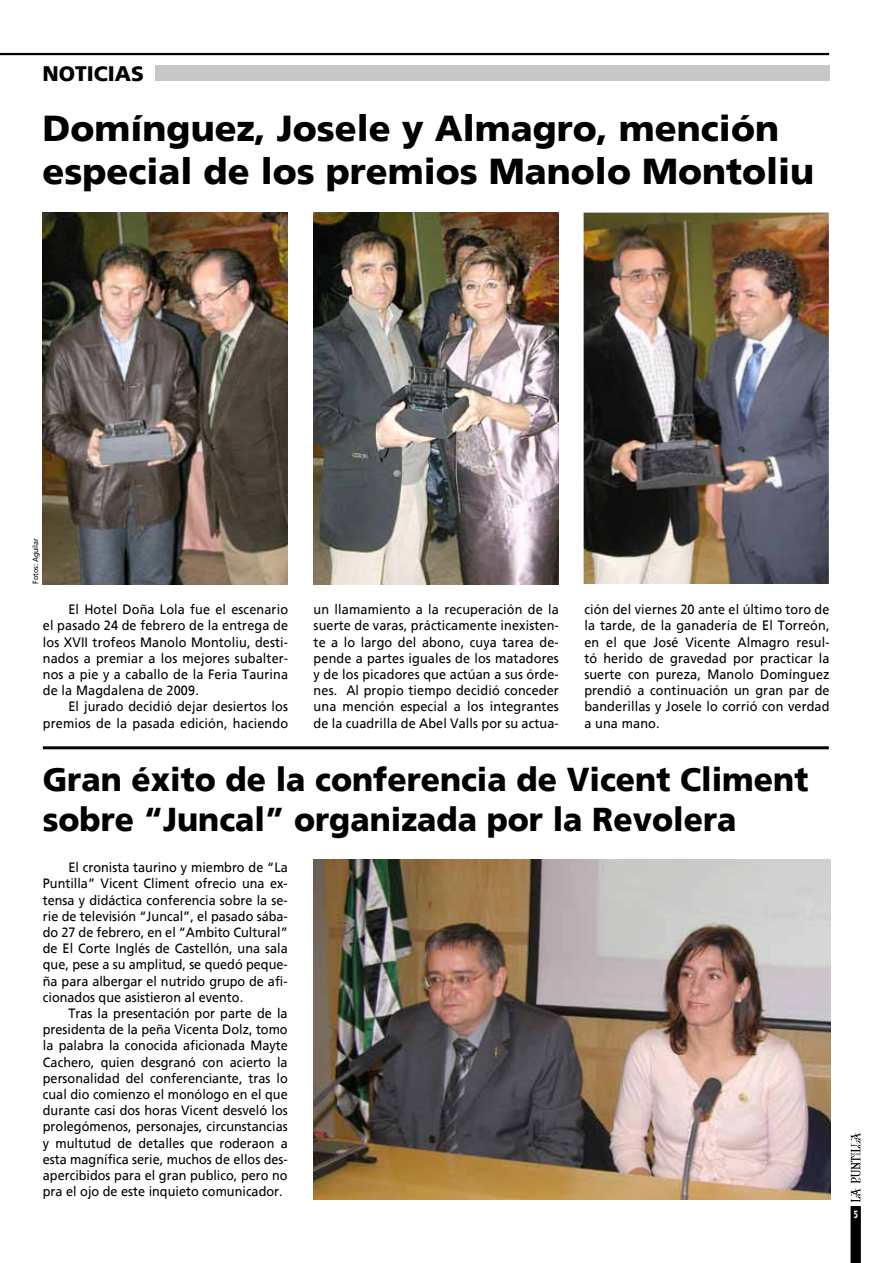
<style>
.page{position:relative;width:893px;height:1263px;background:#fff}
.page>*{position:absolute;margin:0;border:0;box-sizing:border-box;transform-origin:0 0}
.t1{font:900 36px/43.2px "Frutiger";color:#000}
.t2{font:900 33px/39.6px "Frutiger";color:#000;scale:.96 1}
.t3{font:900 21px "Frutiger";color:#000}
.t4{font:13.5px/16.2px "Frutiger";letter-spacing:.01em;color:#000;text-align:justify;scale:.94 1}
.t5{font:900 10.5px "Frutiger";color:#fff;scale:.65 1}
.t6{font:7.5px "Frutiger";color:#000;scale:.94 1}
</style>
<div class="page">
<hr style="left:0;top:53px;width:829px;height:1px;background:#000">
<svg style="left:850px;top:1132px;width:11px;height:131px"></svg>
<div style="left:155px;top:66px;width:674px;height:15px;background:#c6c7c8"></div>
<hr style="left:0;top:54px;width:829px;height:1px;background:#000">
<img style="left:43px;top:213px;width:245px;height:371px">
<img style="left:313px;top:213px;width:245px;height:371px">
<img style="left:584px;top:213px;width:245px;height:371px">
<img style="left:313px;top:859px;width:518px;height:340px">
<hr style="left:43px;top:746px;width:786px;height:3px;background:#000">
<h3 class="t3" style="left:43px;top:61px;width:103px">NOTICIAS</h3>
<h1 class="t1" style="left:43px;top:106px;width:773px">Domínguez, Josele y Almagro, mención especial de los premios Manolo Montoliu</h1>
<p class="t6" style="left:31px;top:584px;width:50px;rotate:-90deg">Fotos: Aguilar</p>
<p class="t4" style="left:43px;top:601px;width:262px;text-indent:26px">El Hotel Doña Lola fue el escenario el pasado 24 de febrero de la entrega de los XVII trofeos Manolo Montoliu, desti&shy;nados a premiar a los mejores subalter&shy;nos a pie y a caballo de la Feria Taurina de la Magdalena de 2009.</p>
<p class="t4" style="left:43px;top:699px;width:262px;text-align:right">El jurado decidió dejar desiertos los premios de la pasada edición, haciendo</p>
<p class="t4" style="left:314px;top:601px;width:262px">un llamamiento a la recuperación de la suerte de varas, prácticamente inexisten&shy;te a lo largo del abono, cuya tarea de&shy;pende a partes iguales de los matadores y de los picadores que actúan a sus órde&shy;nes. Al propio tiempo decidió conceder una mención especial a los integrantes de la cuadrilla de Abel Valls por su actua-</p>
<p class="t4" style="left:584px;top:601px;width:262px">ción del viernes 20 ante el último toro de la tarde, de la ganadería de El Torreón, en el que José Vicente Almagro resul&shy;tó herido de gravedad por practicar la suerte con pureza, Manolo Domínguez prendió a continuación un gran par de banderillas y Josele lo corrió con verdad a una mano.</p>
<h2 class="t2" style="left:43px;top:760px;width:799px">Gran éxito de la conferencia de Vicent Climent sobre “Juncal” organizada por la Revolera</h2>
<p class="t4" style="left:43px;top:859px;width:262px;text-indent:26px">El cronista taurino y miembro de “La Puntilla” Vicent Climent ofrecio una ex&shy;tensa y didáctica conferencia sobre la se&shy;rie de televisión “Juncal”, el pasado sába&shy;do 27 de febrero, en el “Ambito Cultural” de El Corte Inglés de Castellón, una sala que, pese a su amplitud, se quedó peque&shy;ña para albergar el nutrido grupo de afi&shy;cionados que asistieron al evento.</p>
<p class="t4" style="left:43px;top:1005px;width:262px;text-indent:26px">Tras la presentación por parte de la presidenta de la peña Vicenta Dolz, tomo la palabra la conocida aficionada Mayte Cachero, quien desgranó con acierto la personalidad del conferenciante, tras lo cual dio comienzo el monólogo en el que durante casi dos horas Vicent desveló los prolegómenos, personajes, circunstancias y multutud de detalles que roderaon a esta magnífica serie, muchos de ellos des&shy;apercibidos para el gran publico, pero no pra el ojo de este inquieto comunicador.</p>
<p class="t5" style="left:854px;top:1207px;width:8px">5</p>
</div>
